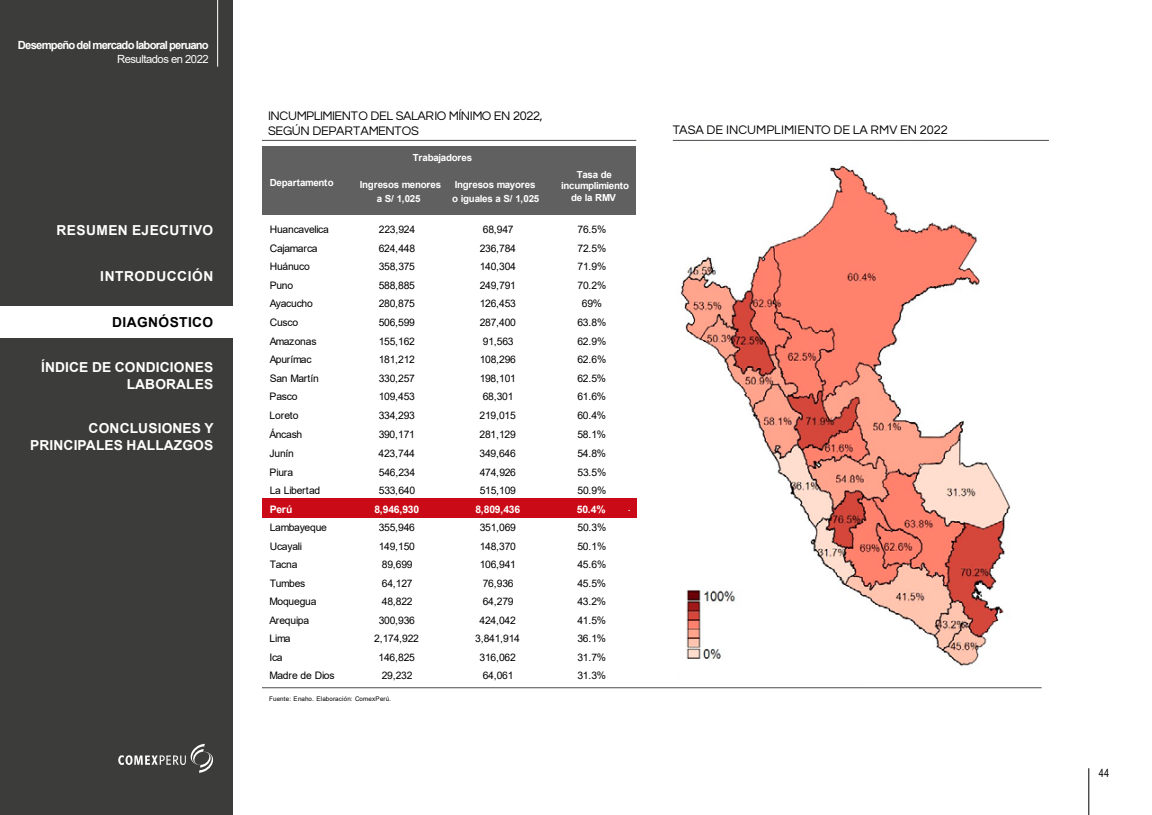
<style>
.page{position:relative;width:1152px;height:815px;background:#fff}
.page>*{position:absolute;margin:0;border:0;box-sizing:border-box;transform-origin:0 0}
.t1{font:700 13.75px/16.2px "Arial";letter-spacing:.01em;color:#fff;text-align:right}
.t2{font:700 13.75px "Arial";letter-spacing:.03em;color:#fff}
.t3{font:700 13.75px "Arial";letter-spacing:.04em;color:#fff}
.t4{font:700 13.75px "Arial";letter-spacing:.03em;color:#000}
.t5{font:12.75px/15.2px "Questrial";letter-spacing:-.02em;color:#000}
.t6{font:12.75px "Questrial";color:#000}
.t7{font:700 11.25px "Arial";letter-spacing:-.07em;color:#fff}
.t8{font:11.25px "Arial";letter-spacing:-.04em;color:#fff}
.t9{font:11.25px "Arial Narrow";color:#000}
.t10{font:10.38px "Arial";letter-spacing:-.025em;color:#000}
.t11{font:700 10.38px "Arial";letter-spacing:-.025em;color:#fff}
.t12{font:700 9.75px/13.4px "Arial";letter-spacing:-.025em;color:#fff;text-align:center}
.t13{font:6.38px "Arial";letter-spacing:.01em;color:#000}
</style>
<div class="page">
<hr style="left:1088px;top:768px;width:1px;height:47px;background:#000">
<div style="left:0;top:0;width:232px;height:815px;background:#3c3c3b"></div>
<svg style="left:118px;top:744px;width:95px;height:29px"></svg>
<hr style="left:217px;top:0;width:1px;height:67px;background:#fff">
<div style="left:0;top:306px;width:232px;height:32px;background:#fff"></div>
<div style="left:262px;top:146px;width:374px;height:68px;background:#606060"></div>
<div style="left:263px;top:499px;width:374px;height:19px;background:#ca0a17"></div>
<hr style="left:262px;top:687px;width:779px;height:1px;background:#4a4a4a">
<img style="left:680px;top:165px;width:331px;height:519px">
<hr style="left:673px;top:140px;width:376px;height:1px;background:#4a4a4a">
<hr style="left:262px;top:140px;width:374px;height:1px;background:#4a4a4a">
<div style="left:679px;top:669px;width:191px;height:14px;background:#fff"></div>
<p class="t7" style="left:18px;top:37px;width:192px">Desempeño del mercado laboral peruano</p>
<p class="t8" style="left:117px;top:51px;width:93px">Resultados en 2022</p>
<h1 class="t2" style="left:57px;top:220px;width:158px">RESUMEN EJECUTIVO</h1>
<h1 class="t3" style="left:100px;top:266px;width:114px">INTRODUCCIÓN</h1>
<h1 class="t4" style="left:112px;top:312px;width:103px">DIAGNÓSTICO</h1>
<h1 class="t1" style="left:41px;top:360px;width:174px">ÍNDICE DE CONDICIONES<br>LABORALES</h1>
<h1 class="t1" style="left:30px;top:421px;width:185px">CONCLUSIONES Y<br>PRINCIPALES HALLAZGOS</h1>
<p class="t5" style="left:268px;top:108px;width:276px">INCUMPLIMIENTO DEL SALARIO MÍNIMO EN 2022,<br>SEGÚN DEPARTAMENTOS</p>
<p class="t12" style="left:270px;top:176px;width:65px">Departamento</p>
<p class="t12" style="left:413px;top:151px;width:61px">Trabajadores</p>
<p class="t12" style="left:360px;top:178px;width:83px">Ingresos menores a S/ 1,025</p>
<p class="t12" style="left:452px;top:178px;width:88px;text-align:left">Ingresos mayores o iguales a S/ 1,025</p>
<p class="t12" style="left:561px;top:169px;width:69px;line-height:10.9px">Tasa de incumplimiento</p>
<p class="t12" style="left:571px;top:191px;width:46px">de la RMV</p>
<p class="t10" style="left:270px;top:222px;width:61px">Huancavelica</p>
<p class="t10" style="left:379px;top:222px;width:38px">223,924</p>
<p class="t10" style="left:483px;top:222px;width:32px">68,947</p>
<p class="t10" style="left:577px;top:222px;width:30px">76.5%</p>
<p class="t10" style="left:270px;top:241px;width:49px">Cajamarca</p>
<p class="t10" style="left:379px;top:241px;width:38px">624,448</p>
<p class="t10" style="left:480px;top:241px;width:38px">236,784</p>
<p class="t10" style="left:577px;top:241px;width:30px">72.5%</p>
<p class="t10" style="left:270px;top:260px;width:42px">Huánuco</p>
<p class="t10" style="left:379px;top:260px;width:38px">358,375</p>
<p class="t10" style="left:480px;top:260px;width:38px">140,304</p>
<p class="t10" style="left:577px;top:260px;width:30px">71.9%</p>
<p class="t10" style="left:270px;top:278px;width:25px">Puno</p>
<p class="t10" style="left:379px;top:278px;width:38px">588,885</p>
<p class="t10" style="left:480px;top:278px;width:38px">249,791</p>
<p class="t10" style="left:577px;top:278px;width:30px">70.2%</p>
<p class="t10" style="left:270px;top:297px;width:45px">Ayacucho</p>
<p class="t10" style="left:379px;top:297px;width:38px">280,875</p>
<p class="t10" style="left:480px;top:297px;width:38px">126,453</p>
<p class="t10" style="left:582px;top:297px;width:22px">69%</p>
<p class="t10" style="left:270px;top:315px;width:30px">Cusco</p>
<p class="t10" style="left:379px;top:315px;width:38px">506,599</p>
<p class="t10" style="left:480px;top:315px;width:38px">287,400</p>
<p class="t10" style="left:577px;top:315px;width:30px">63.8%</p>
<p class="t10" style="left:270px;top:334px;width:48px">Amazonas</p>
<p class="t10" style="left:379px;top:334px;width:38px">155,162</p>
<p class="t10" style="left:483px;top:334px;width:32px">91,563</p>
<p class="t10" style="left:577px;top:334px;width:30px">62.9%</p>
<p class="t10" style="left:270px;top:352px;width:43px">Apurímac</p>
<p class="t10" style="left:379px;top:352px;width:38px">181,212</p>
<p class="t10" style="left:480px;top:352px;width:38px">108,296</p>
<p class="t10" style="left:577px;top:352px;width:30px">62.6%</p>
<p class="t10" style="left:270px;top:371px;width:51px">San Martín</p>
<p class="t10" style="left:379px;top:371px;width:38px">330,257</p>
<p class="t10" style="left:479px;top:371px;width:38px">198,101</p>
<p class="t10" style="left:577px;top:371px;width:30px">62.5%</p>
<p class="t10" style="left:270px;top:389px;width:29px">Pasco</p>
<p class="t10" style="left:379px;top:389px;width:38px">109,453</p>
<p class="t10" style="left:483px;top:389px;width:32px">68,301</p>
<p class="t10" style="left:577px;top:389px;width:30px">61.6%</p>
<p class="t10" style="left:270px;top:408px;width:31px">Loreto</p>
<p class="t10" style="left:379px;top:408px;width:38px">334,293</p>
<p class="t10" style="left:479px;top:408px;width:38px">219,015</p>
<p class="t10" style="left:577px;top:408px;width:30px">60.4%</p>
<p class="t10" style="left:270px;top:427px;width:34px">Áncash</p>
<p class="t10" style="left:379px;top:427px;width:38px">390,171</p>
<p class="t10" style="left:479px;top:427px;width:38px">281,129</p>
<p class="t10" style="left:577px;top:427px;width:30px">58.1%</p>
<p class="t10" style="left:269px;top:446px;width:26px">Junín</p>
<p class="t10" style="left:379px;top:446px;width:38px">423,744</p>
<p class="t10" style="left:479px;top:446px;width:38px">349,646</p>
<p class="t10" style="left:577px;top:446px;width:30px">54.8%</p>
<p class="t10" style="left:269px;top:465px;width:25px">Piura</p>
<p class="t10" style="left:379px;top:465px;width:38px">546,234</p>
<p class="t10" style="left:480px;top:465px;width:38px">474,926</p>
<p class="t10" style="left:577px;top:465px;width:30px">53.5%</p>
<p class="t10" style="left:270px;top:483px;width:52px">La Libertad</p>
<p class="t10" style="left:379px;top:483px;width:38px">533,640</p>
<p class="t10" style="left:480px;top:483px;width:38px">515,109</p>
<p class="t10" style="left:577px;top:483px;width:30px">50.9%</p>
<p class="t11" style="left:270px;top:502px;width:24px">Perú</p>
<p class="t11" style="left:374px;top:502px;width:46px">8,946,930</p>
<p class="t11" style="left:475px;top:502px;width:46px">8,809,436</p>
<p class="t11" style="left:577px;top:502px;width:30px">50.4%</p>
<p class="t10" style="left:270px;top:520px;width:59px">Lambayeque</p>
<p class="t10" style="left:379px;top:520px;width:38px">355,946</p>
<p class="t10" style="left:480px;top:520px;width:38px">351,069</p>
<p class="t10" style="left:577px;top:520px;width:30px">50.3%</p>
<p class="t10" style="left:270px;top:539px;width:34px">Ucayali</p>
<p class="t10" style="left:379px;top:539px;width:38px">149,150</p>
<p class="t10" style="left:480px;top:539px;width:38px">148,370</p>
<p class="t10" style="left:577px;top:539px;width:30px">50.1%</p>
<p class="t10" style="left:270px;top:557px;width:29px">Tacna</p>
<p class="t10" style="left:382px;top:557px;width:32px">89,699</p>
<p class="t10" style="left:480px;top:557px;width:38px">106,941</p>
<p class="t10" style="left:577px;top:557px;width:30px">45.6%</p>
<p class="t10" style="left:270px;top:576px;width:37px">Tumbes</p>
<p class="t10" style="left:382px;top:576px;width:32px">64,127</p>
<p class="t10" style="left:483px;top:576px;width:32px">76,936</p>
<p class="t10" style="left:577px;top:576px;width:30px">45.5%</p>
<p class="t10" style="left:270px;top:595px;width:48px">Moquegua</p>
<p class="t10" style="left:382px;top:595px;width:32px">48,822</p>
<p class="t10" style="left:483px;top:595px;width:32px">64,279</p>
<p class="t10" style="left:577px;top:595px;width:30px">43.2%</p>
<p class="t10" style="left:270px;top:613px;width:41px">Arequipa</p>
<p class="t10" style="left:379px;top:613px;width:38px">300,936</p>
<p class="t10" style="left:479px;top:613px;width:38px">424,042</p>
<p class="t10" style="left:577px;top:613px;width:30px">41.5%</p>
<p class="t10" style="left:270px;top:632px;width:23px">Lima</p>
<p class="t10" style="left:374px;top:632px;width:46px">2,174,922</p>
<p class="t10" style="left:475px;top:632px;width:46px">3,841,914</p>
<p class="t10" style="left:577px;top:632px;width:30px">36.1%</p>
<p class="t10" style="left:269px;top:650px;width:15px">Ica</p>
<p class="t10" style="left:379px;top:650px;width:38px">146,825</p>
<p class="t10" style="left:479px;top:650px;width:38px">316,062</p>
<p class="t10" style="left:577px;top:650px;width:30px">31.7%</p>
<p class="t10" style="left:269px;top:669px;width:67px">Madre de Dios</p>
<p class="t10" style="left:382px;top:669px;width:32px">29,232</p>
<p class="t10" style="left:483px;top:669px;width:32px">64,061</p>
<p class="t10" style="left:577px;top:669px;width:30px">31.3%</p>
<p class="t13" style="left:269px;top:694px;width:123px">Fuente: Enaho. Elaboración: ComexPerú.</p>
<p class="t6" style="left:673px;top:121px;width:276px">TASA DE INCUMPLIMIENTO DE LA RMV EN 2022</p>
<p class="t9" style="left:1098px;top:765px;width:12px">44</p>
</div>
